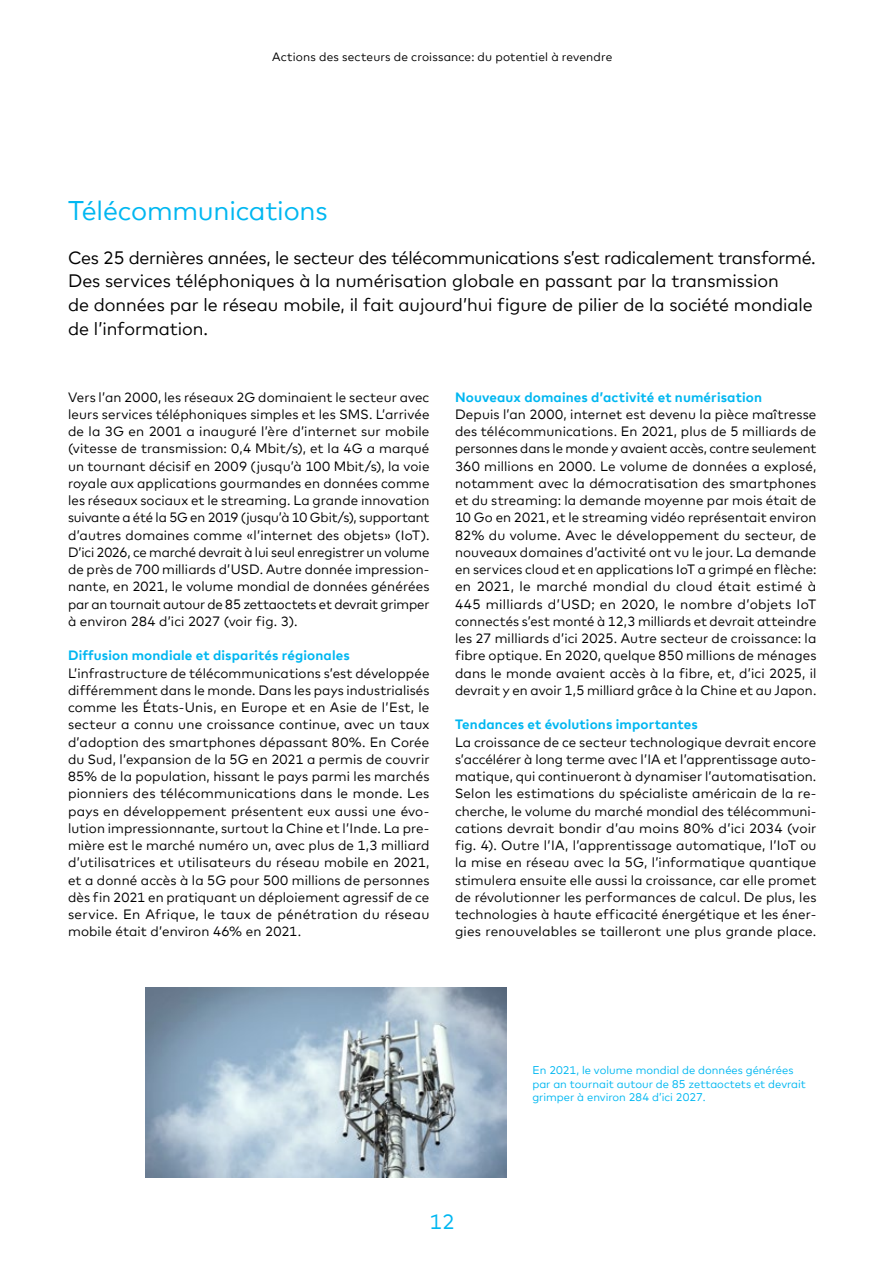
<style>
.page{position:relative;width:893px;height:1263px;background:#fff}
.page>*{position:absolute;margin:0;border:0;box-sizing:border-box;transform-origin:0 0}
.t1{font:27px "Cler Mark Text";letter-spacing:-.01em;color:#00b7f1}
.t2{font:21px "Cler Mark Text";color:#00b7f1}
.t3{font:18px/24px "Cler Mark Text";letter-spacing:-.005em;color:#000}
.t4{font:13.5px/17.2px "Cler Mark Text";letter-spacing:.01em;color:#000;text-align:justify}
.t5{font:700 13.5px "Cler Mark Text";letter-spacing:.01em;color:#00b7f1}
.t6{font:12px "Cler Mark Text";letter-spacing:.015em;color:#000}
.t7{font:11.25px/13.5px "Cler Mark Text";color:#00b7f1}
</style>
<div class="page">
<img style="left:145px;top:988px;width:362px;height:190px">
<p class="t6" style="left:272px;top:47px;width:342px">Actions des secteurs de croissance: du potentiel à revendre</p>
<h1 class="t1" style="left:68px;top:190px;width:261px">Télécommunications</h1>
<p class="t3" style="left:68px;top:244px;width:749px">Ces 25 dernières années, le secteur des télécommunications s’est radicalement transformé.<br>Des services téléphoniques à la numérisation globale en passant par la transmission<br>de données par le réseau mobile, il fait aujourd’hui figure de pilier de la société mondiale de l’information.</p>
<p class="t4" style="left:68px;top:387px;width:363px">Vers l’an 2000, les réseaux 2G dominaient le secteur avec leurs services téléphoniques simples et les SMS. L’arrivée de la 3G en 2001 a inauguré l’ère d’internet sur mobile (vitesse de transmission: 0,4 Mbit/s), et la 4G a marqué un tournant décisif en 2009 (jusqu’à 100 Mbit/s), la voie royale aux applications gourmandes en données comme les réseaux sociaux et le streaming. La grande innovation suivante a été la 5G en 2019 (jusqu’à 10 Gbit/s), supportant d’autres domaines comme «l’internet des objets» (IoT).<br>D’ici 2026, ce marché devrait à lui seul enregistrer un volume de près de 700 milliards d’USD. Autre donnée impression&shy;nante, en 2021, le volume mondial de données générées par an tournait autour de 85 zettaoctets et devrait grimper à environ 284 d’ici 2027 (voir fig. 3).</p>
<p class="t5" style="left:68px;top:645px;width:283px">Diffusion mondiale et disparités régionales</p>
<p class="t4" style="left:68px;top:663px;width:363px;text-align:left">L’infrastructure de télécommunications s’est développée différemment dans le monde. Dans les pays industrialisés comme les États-Unis, en Europe et en Asie de l’Est, le secteur a connu une croissance continue, avec un taux d’adoption des smartphones dépassant 80%. En Corée du Sud, l’expansion de la 5G en 2021 a permis de couvrir 85% de la population, hissant le pays parmi les marchés pionniers des télécommunications dans le monde. Les pays en développement présentent eux aussi une évo&shy;lution impressionnante, surtout la Chine et l’Inde. La pre&shy;mière est le marché numéro un, avec plus de 1,3 milliard d’utilisatrices et utilisateurs du réseau mobile en 2021, et a donné accès à la 5G pour 500 millions de personnes dès fin 2021 en pratiquant un déploiement agressif de ce service. En Afrique, le taux de pénétration du réseau mobile était d’environ 46% en 2021.</p>
<p class="t5" style="left:455px;top:386px;width:309px">Nouveaux domaines d’activité et numérisation</p>
<p class="t4" style="left:455px;top:404px;width:363px">Depuis l’an 2000, internet est devenu la pièce maîtresse des télécommunications. En 2021, plus de 5 milliards de personnes dans le monde y avaient accès, contre seulement 360 millions en 2000. Le volume de données a explosé, notamment avec la démocratisation des smartphones et du streaming: la demande moyenne par mois était de 10 Go en 2021, et le streaming vidéo représentait environ 82% du volume. Avec le développement du secteur, de nouveaux domaines d’activité ont vu le jour. La demande en services cloud et en applications IoT a grimpé en flèche: en 2021, le marché mondial du cloud était estimé à 445 milliards d’USD; en 2020, le nombre d’objets IoT connectés s’est monté à 12,3 milliards et devrait atteindre les 27 milliards d’ici 2025. Autre secteur de croissance: la fibre optique. En 2020, quelque 850 millions de ménages dans le monde avaient accès à la fibre, et, d’ici 2025, il devrait y en avoir 1,5 milliard grâce à la Chine et au Japon.</p>
<p class="t5" style="left:455px;top:714px;width:244px">Tendances et évolutions importantes</p>
<p class="t4" style="left:455px;top:732px;width:363px">La croissance de ce secteur technologique devrait encore s’accélérer à long terme avec l’IA et l’apprentissage auto&shy;matique, qui continueront à dynamiser l’automatisation.<br>Selon les estimations du spécialiste américain de la re&shy;cherche, le volume du marché mondial des télécommuni&shy;cations devrait bondir d’au moins 80% d’ici 2034 (voir fig. 4). Outre l’IA, l’apprentissage automatique, l’IoT ou la mise en réseau avec la 5G, l’informatique quantique stimulera ensuite elle aussi la croissance, car elle promet de révolutionner les performances de calcul. De plus, les technologies à haute efficacité énergétique et les éner&shy;gies renouvelables se tailleront une plus grande place.</p>
<p class="t7" style="left:532px;top:1062px;width:275px">En 2021, le volume mondial de données générées par an tournait autour de 85 zettaoctets et devrait grimper à environ 284 d’ici 2027.</p>
<h2 class="t2" style="left:430px;top:1206px;width:27px">12</h2>
</div>
